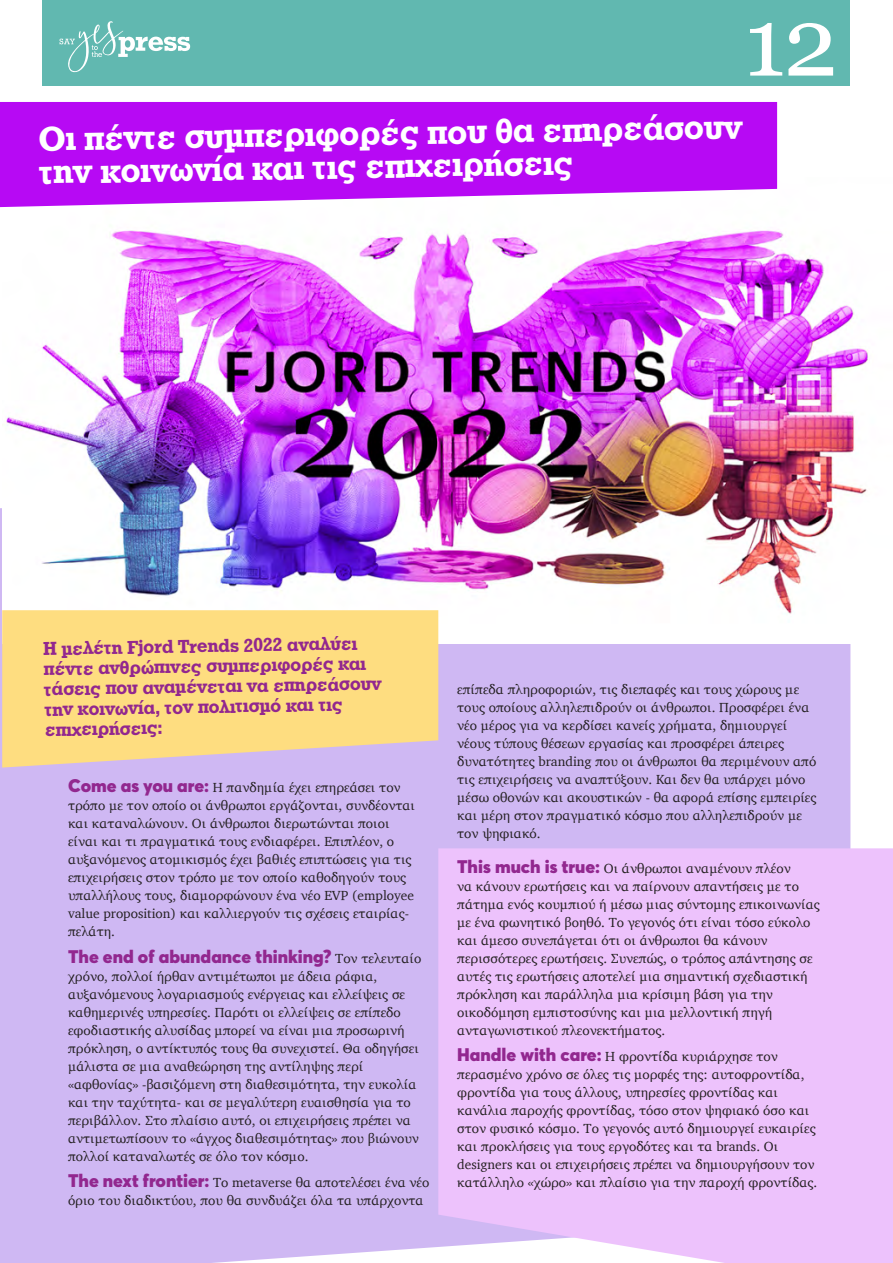
<style>
.page{position:relative;width:893px;height:1263px;background:#fff}
.page>*{position:absolute;margin:0;border:0;box-sizing:border-box;transform-origin:0 0}
.t1{font:97.5px "Georgia";color:#fff}
.t2{font:36px/33px "UB Rockwell Bold";color:#fff}
.t3{font:19.5px/20.2px "UB Rockwell Bold";color:#92278f}
.t4{font:900 18px "Averta";color:#92278f}
.t5{font:13.5px/18px "Charter";color:#231f20}
.s1{font-family:"Averta";font-weight:900;font-size:18px;color:#92278f}
.s2{font-family:"Charter";font-weight:400;font-size:13.5px;color:#231f20}
</style>
<div class="page">
<div style="left:0;top:508px;width:850px;height:755px;background:#cfb8f3"></div>
<img style="left:2px;top:177px;width:867px;height:467px">
<div style="left:438px;top:848px;width:455px;height:415px;background:#edc2fc"></div>
<div style="left:43px;top:0;width:807px;height:85px;background:#61b8b0"></div>
<svg style="left:60px;top:21px;width:130px;height:51px"></svg>
<svg style="left:0;top:102px;width:777px;height:105px;background:#bd1ef4"></svg>
<svg style="left:2px;top:610px;width:436px;height:157px;background:#fad989"></svg>
<h1 class="t1" style="left:744px;top:-29px;width:95px">12</h1>
<h2 class="t2" style="left:38px;top:122px;width:705px;rotate:-1deg">Oι πέντε συμπεριφορές που θα επηρεάσουν την κοινωνία και τις επιχειρήσεις</h2>
<h3 class="t3" style="left:43px;top:638px;width:339px;rotate:-1deg">Η μελέτη Fjord Trends 2022 αναλύει πέντε ανθρώπινες συμπεριφορές και τάσεις που αναμένεται να επηρεάσουν την κοινωνία, τον πολιτισμό και τις επιχειρήσεις:</h3>
<p class="t5" style="left:68px;top:778px;width:349px"><span class="s1">Come as you are:</span> Η πανδημία έχει επηρεάσει τον τρόπο με τον οποίο οι άνθρωποι εργάζονται, συνδέονται και καταναλώνουν. Οι άνθρωποι διερωτώνται ποιοι είναι και τι πραγματικά τους ενδιαφέρει. Επιπλέον, ο αυξανόμενος ατομικισμός έχει βαθιές επιπτώσεις για τις επιχειρήσεις στον τρόπο με τον οποίο καθοδηγούν τους υπαλλήλους τους, διαμορφώνουν ένα νέο EVP (employee value proposition) και καλλιεργούν τις σχέσεις εταιρίας&shy;πελάτη.</p>
<h3 class="t4" style="left:68px;top:945px;width:355px">The end of abundance thinking? <span class="s2">Τον τελευταίο</span></h3>
<p class="t5" style="left:68px;top:967px;width:352px">χρόνο, πολλοί ήρθαν αντιμέτωποι με άδεια ράφια, αυξανόμενους λογαριασμούς ενέργειας και ελλείψεις σε καθημερινές υπηρεσίες. Παρότι οι ελλείψεις σε επίπεδο εφοδιαστικής αλυσίδας μπορεί να είναι μια προσωρινή πρόκληση, ο αντίκτυπός τους θα συνεχιστεί. Θα οδηγήσει μάλιστα σε μια αναθεώρηση της αντίληψης περί «αφθονίας» -βασιζόμενη στη διαθεσιμότητα, την ευκολία και την ταχύτητα- και σε μεγαλύτερη ευαισθησία για το περιβάλλον. Στο πλαίσιο αυτό, οι επιχειρήσεις πρέπει να αντιμετωπίσουν το «άγχος διαθεσιμότητας» που βιώνουν πολλοί καταναλωτές σε όλο τον κόσμο.</p>
<p class="t5" style="left:68px;top:1173px;width:363px"><span class="s1">The next frontier:</span> Το metaverse θα αποτελέσει ένα νέο όριο του διαδικτύου, που θα συνδυάζει όλα τα υπάρχοντα</p>
<p class="t5" style="left:457px;top:680px;width:361px">επίπεδα πληροφοριών, τις διεπαφές και τους χώρους με τους οποίους αλληλεπιδρούν οι άνθρωποι. Προσφέρει ένα νέο μέρος για να κερδίσει κανείς χρήματα, δημιουργεί νέους τύπους θέσεων εργασίας και προσφέρει άπειρες δυνατότητες branding που οι άνθρωποι θα περιμένουν από τις επιχειρήσεις να αναπτύξουν. Και δεν θα υπάρχει μόνο μέσω οθονών και ακουστικών - θα αφορά επίσης εμπειρίες και μέρη στον πραγματικό κόσμο που αλληλεπιδρούν με τον ψηφιακό.</p>
<p class="t5" style="left:457px;top:859px;width:364px"><span class="s1">This much is true:</span> Οι άνθρωποι αναμένουν πλέον<br>να κάνουν ερωτήσεις και να παίρνουν απαντήσεις με το πάτημα ενός κουμπιού ή μέσω μιας σύντομης επικοινωνίας με ένα φωνητικό βοηθό. Το γεγονός ότι είναι τόσο εύκολο και άμεσο συνεπάγεται ότι οι άνθρωποι θα κάνουν περισσότερες ερωτήσεις. Συνεπώς, ο τρόπος απάντησης σε αυτές τις ερωτήσεις αποτελεί μια σημαντική σχεδιαστική πρόκληση και παράλληλα μια κρίσιμη βάση για την οικοδόμηση εμπιστοσύνης και μια μελλοντική πηγή ανταγωνιστικού πλεονεκτήματος.</p>
<p class="t5" style="left:457px;top:1047px;width:362px"><span class="s1">Handle with care:</span> Η φροντίδα κυριάρχησε τον περασμένο χρόνο σε όλες τις μορφές της: αυτοφροντίδα, φροντίδα για τους άλλους, υπηρεσίες φροντίδας και κανάλια παροχής φροντίδας, τόσο στον ψηφιακό όσο και στον φυσικό κόσμο. Το γεγονός αυτό δημιουργεί ευκαιρίες και προκλήσεις για τους εργοδότες και τα brands. Οι designers και οι επιχειρήσεις πρέπει να δημιουργήσουν τον κατάλληλο «χώρο» και πλαίσιο για την παροχή φροντίδας.</p>
</div>
